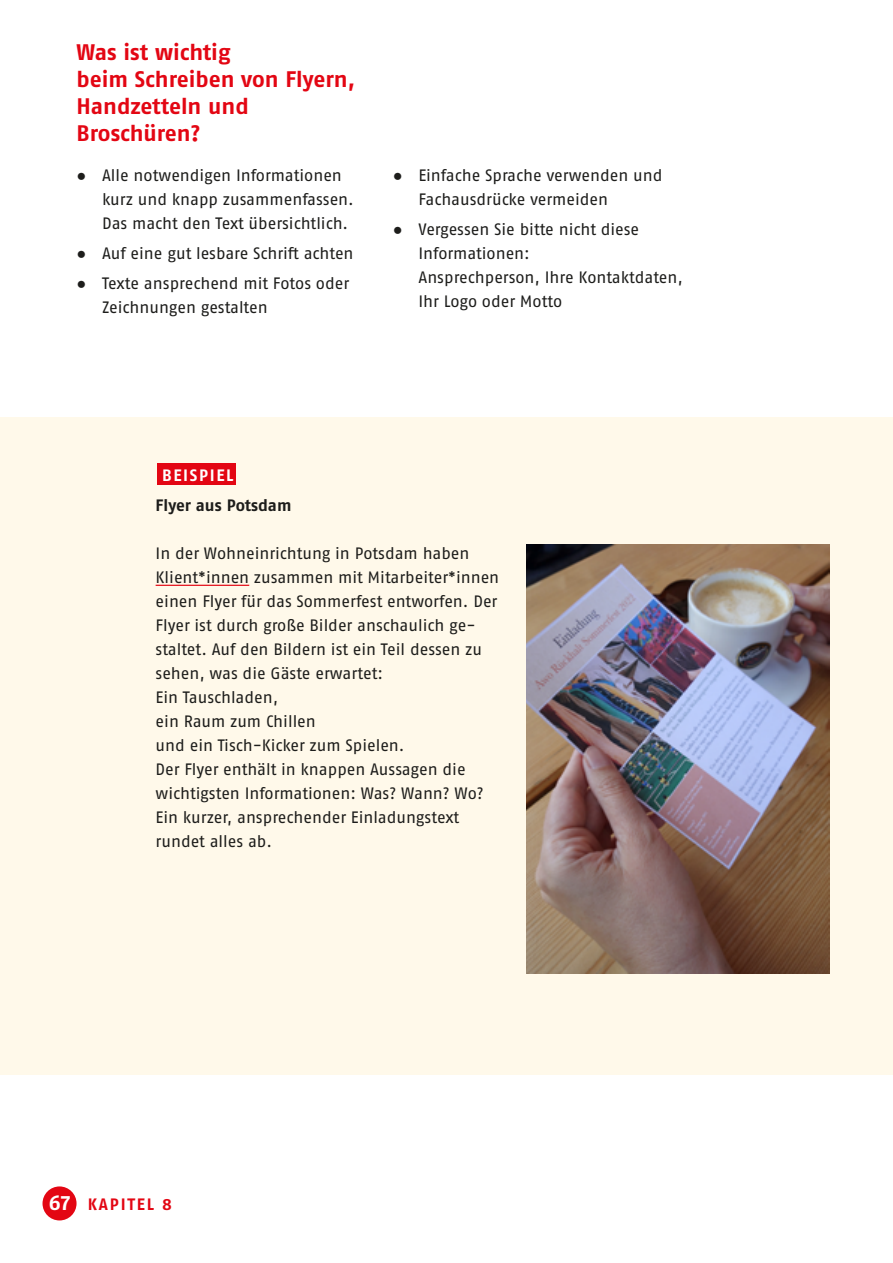
<style>
.page{position:relative;width:893px;height:1263px;background:#fff}
.page>*{position:absolute;margin:0;border:0;box-sizing:border-box;transform-origin:0 0}
.t1{font:700 22.5px/27px "Fago Pro";color:#e30613}
.t2{font:700 21px "Fago Pro";color:#fff}
.t3{font:16.5px/24px "Fago Pro";letter-spacing:-.005em;color:#1d1d1b}
.Ueberschrift_Beispiel{font:700 16.5px "Fago Pro";color:#1d1d1b}
.t4{font:700 16.5px "Fago Pro";letter-spacing:.11em;color:#e30613}
.t5{font:700 16.5px "Fago Pro";letter-spacing:.1em;color:#fff}
.s1{font-family:"Arial"}
</style>
<div class="page">
<div style="left:0;top:417px;width:893px;height:657px;background:#fff9ea"></div>
<img style="left:526px;top:544px;width:303px;height:429px">
<div style="left:158px;top:463px;width:78px;height:22px;background:#e30613"></div>
<hr style="left:156px;top:585px;width:93px;height:1px;background:#e30613">
<div style="left:43px;top:1186px;width:34px;height:34px;background:#e30613;border-radius:50%"></div>
<h3 class="t1" style="left:77px;top:39px;width:280px">Was ist wichtig<br>beim Schreiben von Flyern,<br>Handzetteln und<br>Broschüren?</h3>
<p class="t3" style="left:102px;top:163px;width:253px;text-indent:-26px"><span class="s1">●</span> Alle notwendigen Informationen kurz und knapp zusammenfassen.<br>Das macht den Text übersichtlich.</p>
<p class="t3" style="left:77px;top:241px;width:279px"><span class="s1">●</span> Auf eine gut lesbare Schrift achten</p>
<p class="t3" style="left:102px;top:271px;width:249px;text-indent:-26px"><span class="s1">●</span> Texte ansprechend mit Fotos oder<br>Zeichnungen gestalten</p>
<p class="t3" style="left:418px;top:163px;width:245px;text-indent:-26px"><span class="s1">●</span> Einfache Sprache verwenden und<br>Fachausdrücke vermeiden</p>
<p class="t3" style="left:418px;top:217px;width:266px;text-indent:-26px"><span class="s1">●</span> Vergessen Sie bitte nicht diese<br>Informationen:<br>Ansprechperson, Ihre Kontaktdaten,<br>Ihr Logo oder Motto</p>
<p class="t5" style="left:162px;top:465px;width:73px">BEISPIEL</p>
<p class="Ueberschrift_Beispiel" style="left:156px;top:495px;width:137px">Flyer aus Potsdam</p>
<p class="t3" style="left:156px;top:541px;width:345px">In der Wohneinrichtung in Potsdam haben Klient*innen zusammen mit Mitarbeiter*innen einen Flyer für das Sommerfest entworfen. Der Flyer ist durch große Bilder anschaulich ge&shy;staltet. Auf den Bildern ist ein Teil dessen zu sehen, was die Gäste erwartet:<br>Ein Tauschladen,<br>ein Raum zum Chillen<br>und ein Tisch-Kicker zum Spielen.<br>Der Flyer enthält in knappen Aussagen die wichtigsten Informationen: Was? Wann? Wo?<br>Ein kurzer, ansprechender Einladungstext rundet alles ab.</p>
<p class="t2" style="left:49px;top:1190px;width:23px">67</p>
<p class="t4" style="left:88px;top:1194px;width:86px">KAPITEL 8</p>
</div>
